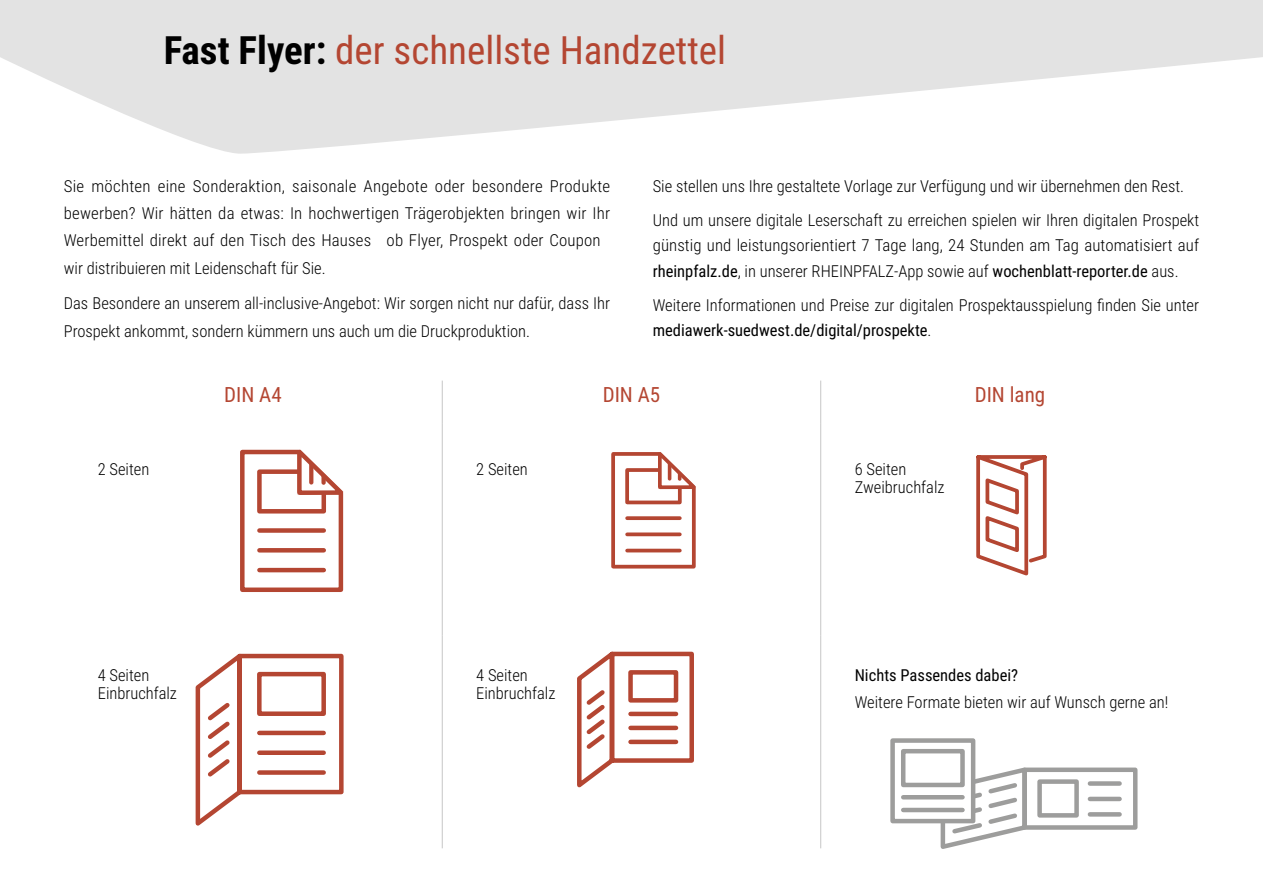
<style>
.page{position:relative;width:1263px;height:893px;background:#fff}
.page>*{position:absolute;margin:0;border:0;box-sizing:border-box;transform-origin:0 0}
.t1{font:39px "Roboto Condensed";color:#b44632}
.t2{font:21px "Roboto Condensed";color:#b44632}
.t3{font:300 16.5px/27.3px "Roboto Condensed";color:#000}
.t4{font:16.5px "Roboto Condensed";color:#000}
.s1{font-weight:700;color:#000}
.s2{font-weight:400}
</style>
<div class="page">
<hr style="left:442px;top:381px;width:1px;height:42px;background:#c6c6c6">
<hr style="left:820px;top:381px;width:1px;height:42px;background:#c6c6c6">
<hr style="left:442px;top:636px;width:1px;height:212px;background:#c6c6c6">
<hr style="left:820px;top:636px;width:1px;height:212px;background:#c6c6c6">
<hr style="left:442px;top:423px;width:1px;height:213px;background:#c6c6c6">
<hr style="left:820px;top:423px;width:1px;height:213px;background:#c6c6c6">
<svg style="left:195px;top:653px;width:149px;height:173px"></svg>
<svg style="left:577px;top:651px;width:117px;height:137px"></svg>
<svg style="left:0;top:0;width:1263px;height:154px;fill:#e3e3e3"></svg>
<div style="left:1022px;top:767px;width:115px;height:63px;border:4px solid #9d9d9c"></div>
<svg style="left:937px;top:764px;width:92px;height:85px"></svg>
<div style="left:1090px;top:812px;width:29px;height:5px;background:#9d9d9c"></div>
<hr style="left:1090px;top:797px;width:29px;height:4px;background:#9d9d9c">
<div style="left:1090px;top:781px;width:29px;height:5px;background:#9d9d9c"></div>
<div style="left:1037px;top:779px;width:42px;height:39px;border:4px solid #9d9d9c"></div>
<div style="left:890px;top:738px;width:85px;height:85px;background:#fff;border:4px solid #9d9d9c"></div>
<div style="left:901px;top:749px;width:64px;height:38px;background:#fff;border:4px solid #9d9d9c"></div>
<hr style="left:903px;top:808px;width:59px;height:4px;background:#9d9d9c">
<hr style="left:903px;top:795px;width:59px;height:4px;background:#9d9d9c">
<svg style="left:240px;top:449px;width:104px;height:143px"></svg>
<svg style="left:309px;top:462px;width:4px;height:23px"></svg>
<div style="left:321px;top:474px;width:5px;height:11px;background:#b44632;border-radius:2px"></div>
<svg style="left:611px;top:452px;width:85px;height:117px"></svg>
<svg style="left:976px;top:455px;width:71px;height:121px"></svg>
<h1 class="t1" style="left:164px;top:23px;width:564px"><span class="s1">Fast Flyer:</span> der schnellste Handzettel</h1>
<p class="t3" style="left:64px;top:172px;width:548px;text-align:justify">Sie möchten eine Sonderaktion, saisonale Angebote oder besondere Produkte bewerben? Wir hätten da etwas: In hochwertigen Trägerobjekten bringen wir Ihr Werbemittel direkt auf den Tisch des Hauses ‒ ob Flyer, Prospekt oder Coupon ‒ wir distribuieren mit Leidenschaft für Sie.</p>
<p class="t3" style="left:64px;top:289px;width:548px">Das Besondere an unserem all-inclusive-Angebot: Wir sorgen nicht nur dafür, dass Ihr<br>Prospekt ankommt, sondern kümmern uns auch um die Druckproduktion.</p>
<p class="t3" style="left:653px;top:168px;width:548px;line-height:33.9px">Sie stellen uns Ihre gestaltete Vorlage zur Verfügung und wir übernehmen den Rest.<br>Und um unsere digitale Leserschaft zu erreichen spielen wir Ihren digitalen Prospekt</p>
<p class="t3" style="left:653px;top:232px;width:548px;line-height:25.5px">günstig und leistungsorientiert 7 Tage lang, 24 Stunden am Tag automatisiert auf <span class="s2">rheinpfalz.de</span>, in unserer RHEINPFALZ-App sowie auf <span class="s2">wochenblatt-reporter.de</span> aus.</p>
<p class="t3" style="left:653px;top:291px;width:548px;line-height:25.5px">Weitere Informationen und Preise zur digitalen Prospektausspielung finden Sie unter <span class="s2">mediawerk-suedwest.de/digital/prospekte</span>.</p>
<p class="t3" style="left:98px;top:455px;width:53px">2 Seiten</p>
<p class="t2" style="left:224px;top:380px;width:59px">DIN A4</p>
<p class="t2" style="left:603px;top:380px;width:59px">DIN A5</p>
<p class="t2" style="left:975px;top:380px;width:72px">DIN lang</p>
<p class="t3" style="left:476px;top:455px;width:53px">2 Seiten</p>
<p class="t3" style="left:855px;top:460px;width:91px;line-height:18px">6 Seiten<br>Zweibruchfalz</p>
<p class="t3" style="left:98px;top:665px;width:81px;line-height:18px">4 Seiten<br>Einbruchfalz</p>
<p class="t3" style="left:476px;top:665px;width:81px;line-height:18px">4 Seiten<br>Einbruchfalz</p>
<p class="t4" style="left:855px;top:664px;width:165px">Nichts Passendes dabei?</p>
<p class="t3" style="left:855px;top:687px;width:315px">Weitere Formate bieten wir auf Wunsch gerne an!</p>
</div>
